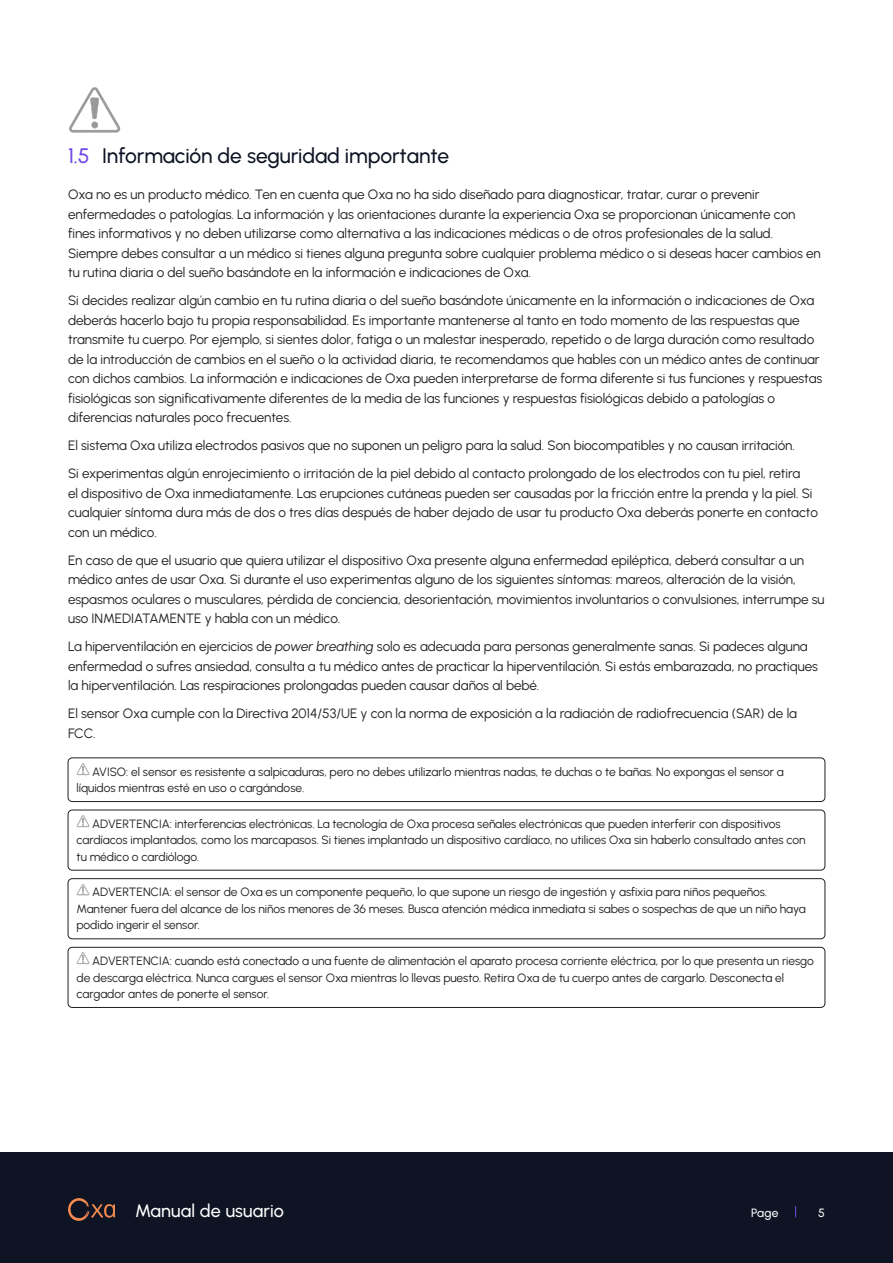
<style>
.page{position:relative;width:893px;height:1263px;background:#fff}
.page>*{position:absolute;margin:0;border:0;box-sizing:border-box;transform-origin:0 0}
.t1{font:500 21px "Urbanist";letter-spacing:-.005em;color:#0f1424}
.t2{font:500 18px "Urbanist";letter-spacing:.01em;color:#fff}
._03_Body{font:13.5px/19.5px "Urbanist";letter-spacing:-.005em;color:#231f20}
._05_Warning_Notice{font:12px/16.5px "Urbanist";letter-spacing:-.005em;color:#231f20}
.t3{font:500 12px "Urbanist";color:#fff}
.s1{color:#7148e8}
.s2{font-style:italic}
</style>
<div class="page">
<div style="left:0;top:1152px;width:893px;height:111px;background:#0f1424"></div>
<svg style="left:68px;top:1198px;width:47px;height:23px"></svg>
<div style="left:68px;top:758px;width:757px;height:44px;border:1px solid #231f20;border-radius:4px"></div>
<div style="left:68px;top:810px;width:757px;height:60px;border:1px solid #231f20;border-radius:4px"></div>
<div style="left:68px;top:878px;width:757px;height:61px;border:1px solid #231f20;border-radius:4px"></div>
<div style="left:68px;top:947px;width:757px;height:61px;border:1px solid #231f20;border-radius:4px"></div>
<img style="left:69px;top:87px;width:51px;height:46px">
<svg style="left:77px;top:763px;width:12px;height:13px"></svg>
<svg style="left:77px;top:815px;width:12px;height:13px"></svg>
<svg style="left:77px;top:884px;width:12px;height:12px"></svg>
<svg style="left:77px;top:952px;width:12px;height:13px"></svg>
<p class="t1" style="left:68px;top:142px;width:383px"><span class="s1">1.5</span> Información de seguridad importante</p>
<p class="_03_Body" style="left:68px;top:184px;width:754px">Oxa no es un producto médico. Ten en cuenta que Oxa no ha sido diseñado para diagnosticar, tratar, curar o prevenir enfermedades o patologías. La información y las orientaciones durante la experiencia Oxa se proporcionan únicamente con fines informativos y no deben utilizarse como alternativa a las indicaciones médicas o de otros profesionales de la salud.<br>Siempre debes consultar a un médico si tienes alguna pregunta sobre cualquier problema médico o si deseas hacer cambios en tu rutina diaria o del sueño basándote en la información e indicaciones de Oxa.</p>
<p class="_03_Body" style="left:68px;top:290px;width:756px">Si decides realizar algún cambio en tu rutina diaria o del sueño basándote únicamente en la información o indicaciones de Oxa deberás hacerlo bajo tu propia responsabilidad. Es importante mantenerse al tanto en todo momento de las respuestas que transmite tu cuerpo. Por ejemplo, si sientes dolor, fatiga o un malestar inesperado, repetido o de larga duración como resultado de la introducción de cambios en el sueño o la actividad diaria, te recomendamos que hables con un médico antes de continuar con dichos cambios. La información e indicaciones de Oxa pueden interpretarse de forma diferente si tus funciones y respuestas fisiológicas son significativamente diferentes de la media de las funciones y respuestas fisiológicas debido a patologías o diferencias naturales poco frecuentes.</p>
<p class="_03_Body" style="left:68px;top:435px;width:728px">El sistema Oxa utiliza electrodos pasivos que no suponen un peligro para la salud. Son biocompatibles y no causan irritación.</p>
<p class="_03_Body" style="left:68px;top:463px;width:751px">Si experimentas algún enrojecimiento o irritación de la piel debido al contacto prolongado de los electrodos con tu piel, retira<br>el dispositivo de Oxa inmediatamente. Las erupciones cutáneas pueden ser causadas por la fricción entre la prenda y la piel. Si cualquier síntoma dura más de dos o tres días después de haber dejado de usar tu producto Oxa deberás ponerte en contacto con un médico.</p>
<p class="_03_Body" style="left:68px;top:550px;width:758px">En caso de que el usuario que quiera utilizar el dispositivo Oxa presente alguna enfermedad epiléptica, deberá consultar a un médico antes de usar Oxa. Si durante el uso experimentas alguno de los siguientes síntomas: mareos, alteración de la visión, espasmos oculares o musculares, pérdida de conciencia, desorientación, movimientos involuntarios o convulsiones, interrumpe su uso INMEDIATAMENTE y habla con un médico.</p>
<p class="_03_Body" style="left:68px;top:636px;width:751px">La hiperventilación en ejercicios de <span class="s2">power breathing</span> solo es adecuada para personas generalmente sanas. Si padeces alguna enfermedad o sufres ansiedad, consulta a tu médico antes de practicar la hiperventilación. Si estás embarazada, no practiques la hiperventilación. Las respiraciones prolongadas pueden causar daños al bebé.</p>
<p class="_03_Body" style="left:68px;top:703px;width:730px">El sensor Oxa cumple con la Directiva 2014/53/UE y con la norma de exposición a la radiación de radiofrecuencia (SAR) de la<br>FCC.</p>
<p class="_05_Warning_Notice" style="left:77px;top:763px;width:709px;text-indent:16px">AVISO: el sensor es resistente a salpicaduras, pero no debes utilizarlo mientras nadas, te duchas o te bañas. No expongas el sensor a líquidos mientras esté en uso o cargándose.</p>
<p class="_05_Warning_Notice" style="left:77px;top:815px;width:730px;text-indent:16px">ADVERTENCIA: interferencias electrónicas. La tecnología de Oxa procesa señales electrónicas que pueden interferir con dispositivos cardíacos implantados, como los marcapasos. Si tienes implantado un dispositivo cardíaco, no utilices Oxa sin haberlo consultado antes con tu médico o cardiólogo.</p>
<p class="_05_Warning_Notice" style="left:77px;top:884px;width:731px;text-indent:16px">ADVERTENCIA: el sensor de Oxa es un componente pequeño, lo que supone un riesgo de ingestión y asfixia para niños pequeños.<br>Mantener fuera del alcance de los niños menores de 36 meses. Busca atención médica inmediata si sabes o sospechas de que un niño haya podido ingerir el sensor.</p>
<p class="_05_Warning_Notice" style="left:77px;top:952px;width:739px;text-indent:16px">ADVERTENCIA: cuando está conectado a una fuente de alimentación el aparato procesa corriente eléctrica, por lo que presenta un riesgo de descarga eléctrica. Nunca cargues el sensor Oxa mientras lo llevas puesto. Retira Oxa de tu cuerpo antes de cargarlo. Desconecta el cargador antes de ponerte el sensor.</p>
<h2 class="t2" style="left:135px;top:1199px;width:150px">Manual de usuario</h2>
<p class="t3" style="left:751px;top:1205px;width:29px">Page</p>
<p class="t3" style="left:818px;top:1205px;width:8px">5</p>
</div>
